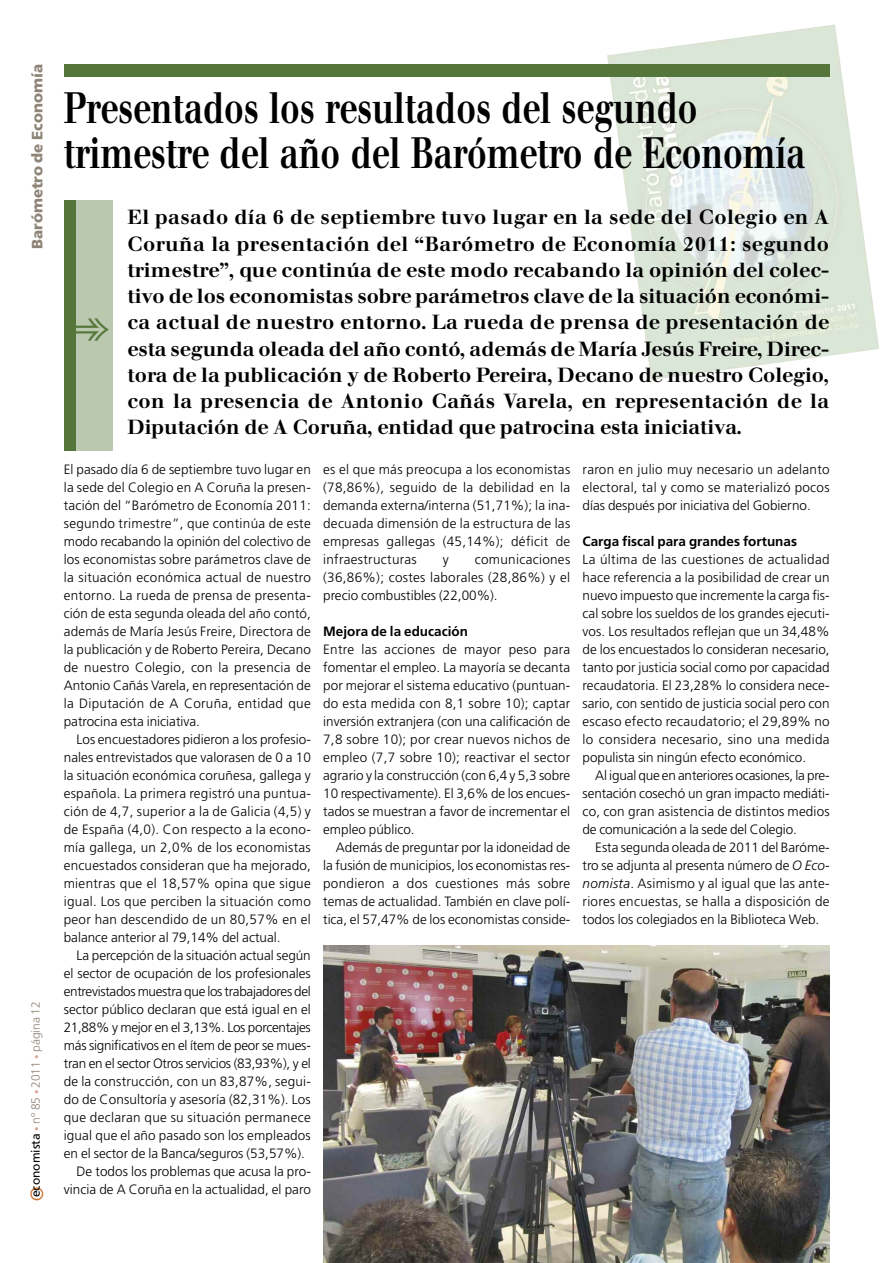
<style>
.page{position:relative;width:893px;height:1263px;background:#fff}
.page>*{position:absolute;margin:0;border:0;box-sizing:border-box;transform-origin:0 0}
.t1{font:500 43.5px/45px "Walbaum";color:#000;scale:.75 1}
.t2{font:500 20.25px/26.2px "Walbaum";color:#000;text-align:justify}
.t3{font:900 15px "Frutiger";color:#8d8477}
.t4{font:300 13.5px/18px "Frutiger";color:#000;text-align:justify}
.t5{font:300 13.5px "Frutiger";letter-spacing:-.02em;color:#000}
.t6{font:700 13.5px "Frutiger";color:#000}
.t7{font:300 13.5px "Frutiger";letter-spacing:.02em;color:#000}
.t8{font:300 12px "Frutiger";color:#8d8477}
.s1{font-weight:400;color:#000}
.s2{font-family:"Futura";font-weight:400;font-size:16.5px;color:#ce7130}
.s3{font-size:9px;color:#dca697}
.s4{font-style:italic}
</style>
<div class="page">
<img style="left:607px;top:24px;width:272px;height:356px">
<img style="left:323px;top:945px;width:506px;height:318px">
<div style="left:64px;top:200px;width:48px;height:251px;background:#bbc8b0"></div>
<div style="left:64px;top:200px;width:12px;height:251px;background:#54763a"></div>
<div style="left:64px;top:64px;width:765px;height:13px;background:#54763a"></div>
<p class="t3" style="left:31px;top:249px;width:187px;rotate:-90deg">Barómetro de Economía</p>
<p class="t8" style="left:31px;top:1201px;width:201px;rotate:-90deg"><span class="s1">e</span><span class="s2">O</span><span class="s1">conomista</span> <span class="s3">•</span> nº 85 <span class="s3">•</span> 2011 <span class="s3">•</span> página 12</p>
<h1 class="t1" style="left:64px;top:90px;width:990px">Presentados los resultados del segundo trimestre del año del Barómetro de Economía</h1>
<p class="t2" style="left:128px;top:206px;width:703px">El pasado día 6 de septiembre tuvo lugar en la sede del Colegio en A Coruña la presentación del “Barómetro de Economía 2011: segundo trimestre”, que continúa de este modo recabando la opinión del colec&shy;tivo de los economistas sobre parámetros clave de la situación económi&shy;ca actual de nuestro entorno. La rueda de prensa de presentación de esta segunda oleada del año contó, además de María Jesús Freire, Direc&shy;tora de la publicación y de Roberto Pereira, Decano de nuestro Colegio, con la presencia de Antonio Cañás Varela, en representación de la Diputación de A Coruña, entidad que patrocina esta iniciativa.</p>
<p class="t4" style="left:64px;top:461px;width:249px">El pasado día 6 de septiembre tuvo lugar en la sede del Colegio en A Coruña la presen&shy;tación del “Barómetro de Economía 2011: segundo trimestre”, que continúa de este modo recabando la opinión del colectivo de los economistas sobre parámetros clave de la situación económica actual de nuestro entorno. La rueda de prensa de presenta&shy;ción de esta segunda oleada del año contó, además de María Jesús Freire, Directora de la publicación y de Roberto Pereira, Decano de nuestro Colegio, con la presencia de Antonio Cañás Varela, en representación de la Diputación de A Coruña, entidad que patrocina esta iniciativa.</p>
<p class="t4" style="left:64px;top:731px;width:249px;text-indent:13px">Los encuestadores pidieron a los profesio&shy;nales entrevistados que valorasen de 0 a 10 la situación económica coruñesa, gallega y española. La primera registró una puntua&shy;ción de 4,7, superior a la de Galicia (4,5) y de España (4,0). Con respecto a la econo&shy;mía gallega, un 2,0% de los economistas encuestados consideran que ha mejorado, mientras que el 18,57% opina que sigue igual. Los que perciben la situación como peor han descendido de un 80,57% en el balance anterior al 79,14% del actual.</p>
<p class="t4" style="left:77px;top:947px;width:236px">La percepción de la situación actual según</p>
<p class="t4" style="left:64px;top:965px;width:249px">el sector de ocupación de los profesionales</p>
<p class="t5" style="left:64px;top:986px;width:249px">entrevistados muestra que los trabajadores del</p>
<p class="t4" style="left:64px;top:1001px;width:249px">sector público declaran que está igual en el</p>
<p class="t5" style="left:64px;top:1022px;width:249px">21,88% y mejor en el 3,13%. Los porcentajes</p>
<p class="t4" style="left:64px;top:1037px;width:249px">más significativos en el ítem de peor se mues-</p>
<p class="t4" style="left:64px;top:1055px;width:249px">tran en el sector Otros servicios (83,93%), y el</p>
<p class="t4" style="left:64px;top:1073px;width:249px">de la construcción, con un 83,87%, segui-</p>
<p class="t4" style="left:64px;top:1091px;width:249px">do de Consultoría y asesoría (82,31%). Los</p>
<p class="t7" style="left:64px;top:1112px;width:249px">que declaran que su situación permanece</p>
<p class="t4" style="left:64px;top:1127px;width:249px">igual que el año pasado son los empleados</p>
<p class="t4" style="left:64px;top:1145px;width:243px">en el sector de la Banca/seguros (53,57%).</p>
<p class="t4" style="left:77px;top:1163px;width:236px">De todos los problemas que acusa la pro-</p>
<p class="t4" style="left:64px;top:1181px;width:249px">vincia de A Coruña en la actualidad, el paro</p>
<p class="t4" style="left:323px;top:461px;width:249px">es el que más preocupa a los economistas (78,86%), seguido de la debilidad en la demanda externa/interna (51,71%); la ina&shy;decuada dimensión de la estructura de las empresas gallegas (45,14%); déficit de infraestructuras</p>
<p class="t4" style="left:323px;top:551px;width:249px;text-indent:152px">comunicaciones (36,86%); costes laborales (28,86%) y el precio combustibles (22,00%).</p>
<p class="t6" style="left:323px;top:626px;width:146px">Mejora de la educación</p>
<p class="t4" style="left:323px;top:641px;width:249px">Entre las acciones de mayor peso para fomentar el empleo. La mayoría se decanta por mejorar el sistema educativo (puntuan&shy;do esta medida con 8,1 sobre 10); captar inversión extranjera (con una calificación de 7,8 sobre 10); por crear nuevos nichos de empleo (7,7 sobre 10); reactivar el sector agrario y la construcción (con 6,4 y 5,3 sobre 10 respectivamente). El 3,6% de los encues&shy;tados se muestran a favor de incrementar el empleo público.</p>
<p class="t4" style="left:323px;top:839px;width:249px;text-indent:13px">Además de preguntar por la idoneidad de la fusión de municipios, los economistas res&shy;pondieron a dos cuestiones más sobre temas de actualidad. También en clave polí&shy;tica, el 57,47% de los economistas conside-</p>
<p class="t4" style="left:443px;top:551px;width:7px">y</p>
<p class="t4" style="left:583px;top:461px;width:249px">raron en julio muy necesario un adelanto electoral, tal y como se materializó pocos días después por iniciativa del Gobierno.</p>
<p class="t6" style="left:583px;top:536px;width:216px">Carga fiscal para grandes fortunas</p>
<p class="t4" style="left:583px;top:551px;width:249px">La última de las cuestiones de actualidad hace referencia a la posibilidad de crear un nuevo impuesto que incremente la carga fis&shy;cal sobre los sueldos de los grandes ejecuti&shy;vos. Los resultados reflejan que un 34,48% de los encuestados lo consideran necesario, tanto por justicia social como por capacidad recaudatoria. El 23,28% lo considera nece&shy;sario, con sentido de justicia social pero con escaso efecto recaudatorio; el 29,89% no lo considera necesario, sino una medida populista sin ningún efecto económico.</p>
<p class="t4" style="left:583px;top:767px;width:249px;text-indent:13px">Al igual que en anteriores ocasiones, la pre&shy;sentación cosechó un gran impacto mediáti&shy;co, con gran asistencia de distintos medios de comunicación a la sede del Colegio.</p>
<p class="t4" style="left:583px;top:839px;width:249px;text-indent:13px">Esta segunda oleada de 2011 del Baróme&shy;tro se adjunta al presenta número de <span class="s4">O Eco&shy;nomista</span>. Asimismo y al igual que las ante&shy;riores encuestas, se halla a disposición de todos los colegiados en la Biblioteca Web.</p>
</div>
